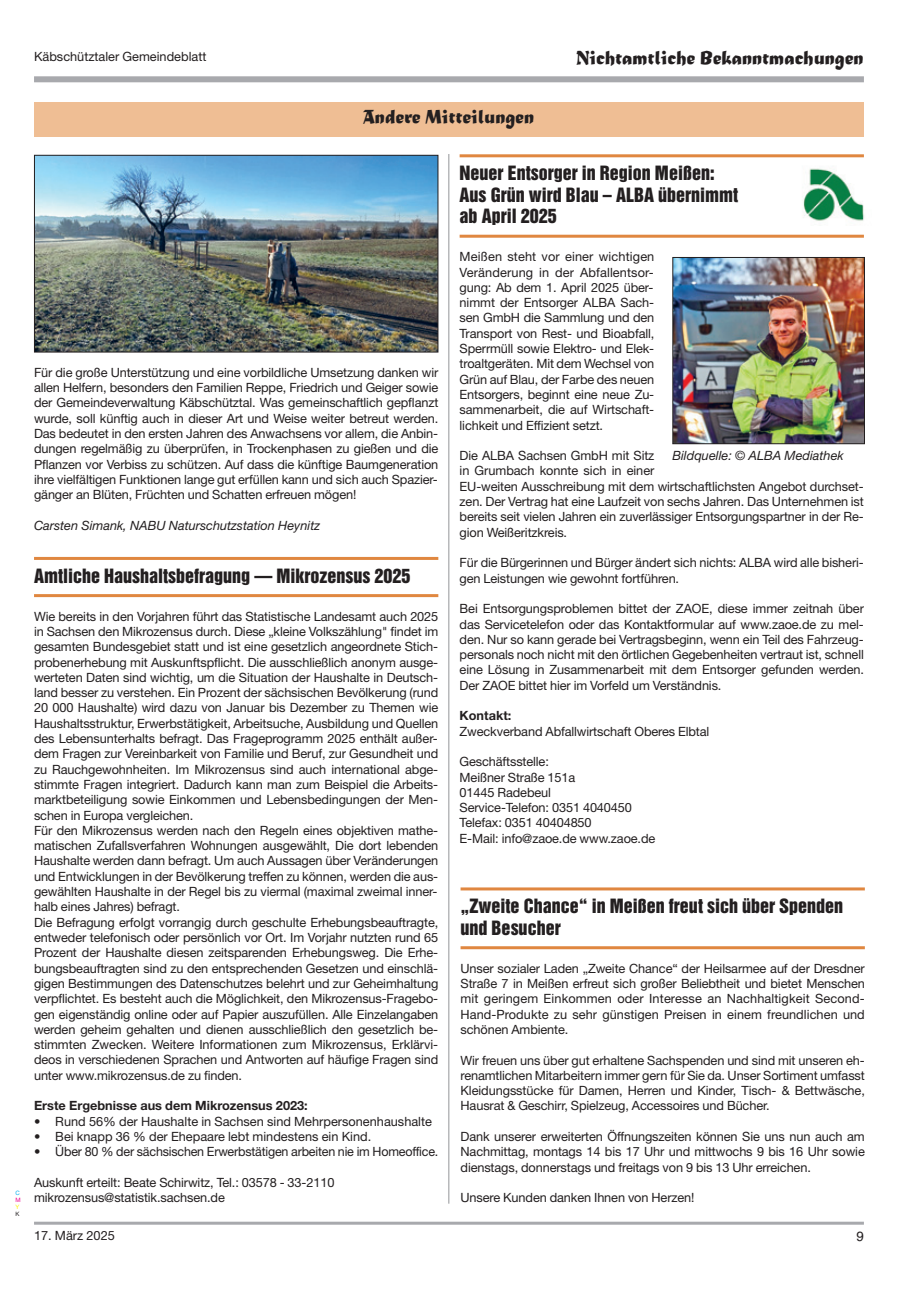
<style>
.page{position:relative;width:915px;height:1293px;background:#fff}
.page>*{position:absolute;margin:0;border:0;box-sizing:border-box;transform-origin:0 0}
.t1{font:21px "Matura";color:#231f20}
.t2{font:18px/21.6px "Helvetica Inserat";color:#231f20}
.t3{font:13.5px "Helvetica";color:#231f20}
.t4{font:12.75px/15.3px "Helvetica Neue";letter-spacing:-.01em;color:#231f20;text-align:justify}
.t5{font:italic 12.75px "Helvetica Neue";color:#231f20}
.t6{font:700 12.75px "Helvetica Neue";color:#231f20}
.t7{font:6px "Helvetica Neue";color:#00aeef}
.t8{font:6px "Helvetica Neue";color:#ed028c}
.t9{font:6px "Helvetica Neue";color:#fff101}
.t10{font:6px "Helvetica Neue";color:#231f20}
</style>
<div class="page">
<div style="left:34px;top:76px;width:829px;height:6px;background:#a8a9ad"></div>
<hr style="left:34px;top:1221px;width:829px;height:3px;background:#a8a9ad">
<div style="left:34px;top:102px;width:829px;height:34px;background:#efbe94"></div>
<hr style="left:448px;top:154px;width:1px;height:1049px;background:#939598">
<hr style="left:459px;top:154px;width:404px;height:3px;background:#e08740">
<hr style="left:459px;top:235px;width:404px;height:3px;background:#e08740">
<hr style="left:34px;top:557px;width:404px;height:3px;background:#e08740">
<hr style="left:34px;top:594px;width:404px;height:3px;background:#e08740">
<hr style="left:460px;top:887px;width:404px;height:3px;background:#e08740">
<hr style="left:460px;top:946px;width:404px;height:3px;background:#e08740">
<img style="left:36px;top:157px;width:400px;height:193px">
<div style="left:34px;top:155px;width:404px;height:197px;border:1px solid #231f20"></div>
<img style="left:802px;top:168px;width:62px;height:53px">
<img style="left:674px;top:259px;width:188px;height:183px">
<div style="left:672px;top:257px;width:192px;height:187px;border:1px solid #231f20"></div>
<p class="t4" style="left:34px;top:51px;width:174px">Käbschütztaler Gemeindeblatt</p>
<h1 class="t1" style="left:576px;top:50px;width:289px">Nichtamtliche Bekanntmachungen</h1>
<p class="t7" style="left:15px;top:1190px;width:6px">C</p>
<p class="t8" style="left:15px;top:1197px;width:7px">M</p>
<p class="t9" style="left:15px;top:1204px;width:5px">Y</p>
<p class="t10" style="left:15px;top:1211px;width:6px">K</p>
<h1 class="t1" style="left:363px;top:110px;width:173px">Andere Mitteilungen</h1>
<h2 class="t2" style="left:459px;top:163px;width:280px">Neuer Entsorger in Region Meißen:<br>Aus Grün wird Blau – ALBA übernimmt ab April 2025</h2>
<p class="t4" style="left:459px;top:250px;width:196px">Meißen steht vor einer wichtigen Veränderung in der Abfallentsor&shy;gung: Ab dem 1. April 2025 über&shy;nimmt der Entsorger ALBA Sach&shy;sen GmbH die Sammlung und den Transport von Rest- und Bioabfall, Sperrmüll sowie Elektro- und Elek&shy;troaltgeräten. Mit dem Wechsel von Grün auf Blau, der Farbe des neuen Entsorgers, beginnt eine neue Zu&shy;sammenarbeit, die auf Wirtschaft&shy;lichkeit und Effizient setzt.</p>
<p class="t4" style="left:459px;top:449px;width:405px;text-align:left">Die ALBA Sachsen GmbH mit Sitz<br>in Grumbach konnte sich in einer<br>EU-weiten Ausschreibung mit dem wirtschaftlichsten Angebot durchset&shy;zen. Der Vertrag hat eine Laufzeit von sechs Jahren. Das Unternehmen ist bereits seit vielen Jahren ein zuverlässiger Entsorgungspartner in der Re&shy;gion Weißeritzkreis.</p>
<p class="t4" style="left:459px;top:556px;width:405px">Für die Bürgerinnen und Bürger ändert sich nichts: ALBA wird alle bisheri&shy;gen Leistungen wie gewohnt fortführen.</p>
<p class="t4" style="left:459px;top:602px;width:405px">Bei Entsorgungsproblemen bittet der ZAOE, diese immer zeitnah über das Servicetelefon oder das Kontaktformular auf www.zaoe.de zu mel&shy;den. Nur so kann gerade bei Vertragsbeginn, wenn ein Teil des Fahrzeug&shy;personals noch nicht mit den örtlichen Gegebenheiten vertraut ist, schnell eine Lösung in Zusammenarbeit mit dem Entsorger gefunden werden.<br>Der ZAOE bittet hier im Vorfeld um Verständnis.</p>
<p class="t6" style="left:459px;top:711px;width:53px">Kontakt:</p>
<p class="t4" style="left:459px;top:725px;width:251px">Zweckverband Abfallwirtschaft Oberes Elbtal</p>
<p class="t4" style="left:459px;top:755px;width:197px;text-align:left">Geschäftsstelle:<br>Meißner Straße 151a<br>01445 Radebeul<br>Service-Telefon: 0351 4040450<br>Telefax: 0351 40404850<br>E-Mail: info@zaoe.de www.zaoe.de</p>
<p class="t4" style="left:34px;top:366px;width:405px">Für die große Unterstützung und eine vorbildliche Umsetzung danken wir allen Helfern, besonders den Familien Reppe, Friedrich und Geiger sowie der Gemeindeverwaltung Käbschütztal. Was gemeinschaftlich gepflanzt wurde, soll künftig auch in dieser Art und Weise weiter betreut werden.<br>Das bedeutet in den ersten Jahren des Anwachsens vor allem, die Anbin&shy;dungen regelmäßig zu überprüfen, in Trockenphasen zu gießen und die Pflanzen vor Verbiss zu schützen. Auf dass die künftige Baumgeneration ihre vielfältigen Funktionen lange gut erfüllen kann und sich auch Spazier&shy;gänger an Blüten, Früchten und Schatten erfreuen mögen!</p>
<p class="t5" style="left:34px;top:521px;width:287px">Carsten Simank, NABU Naturschutzstation Heynitz</p>
<p class="t5" style="left:672px;top:451px;width:173px">Bildquelle: © ALBA Mediathek</p>
<h2 class="t2" style="left:34px;top:566px;width:378px">Amtliche Haushaltsbefragung — Mikrozensus 2025</h2>
<p class="t4" style="left:34px;top:610px;width:405px;text-align:left">Wie bereits in den Vorjahren führt das Statistische Landesamt auch 2025 in Sachsen den Mikrozensus durch. Diese „kleine Volkszählung" findet im gesamten Bundesgebiet statt und ist eine gesetzlich angeordnete Stich&shy;probenerhebung mit Auskunftspflicht. Die ausschließlich anonym ausge&shy;werteten Daten sind wichtig, um die Situation der Haushalte in Deutsch&shy;land besser zu verstehen. Ein Prozent der sächsischen Bevölkerung (rund 20 000 Haushalte) wird dazu von Januar bis Dezember zu Themen wie Haushaltsstruktur, Erwerbstätigkeit, Arbeitsuche, Ausbildung und Quellen des Lebensunterhalts befragt. Das Frageprogramm 2025 enthält außer&shy;dem Fragen zur Vereinbarkeit von Familie und Beruf, zur Gesundheit und zu Rauchgewohnheiten. Im Mikrozensus sind auch international abge&shy;stimmte Fragen integriert. Dadurch kann man zum Beispiel die Arbeits&shy;marktbeteiligung sowie Einkommen und Lebensbedingungen der Men&shy;schen in Europa vergleichen.<br>Für den Mikrozensus werden nach den Regeln eines objektiven mathe&shy;matischen Zufallsverfahren Wohnungen ausgewählt, Die dort lebenden Haushalte werden dann befragt. Um auch Aussagen über Veränderungen und Entwicklungen in der Bevölkerung treffen zu können, werden die aus&shy;gewählten Haushalte in der Regel bis zu viermal (maximal zweimal inner&shy;halb eines Jahres) befragt.<br>Die Befragung erfolgt vorrangig durch geschulte Erhebungsbeauftragte, entweder telefonisch oder persönlich vor Ort. Im Vorjahr nutzten rund 65<br>Prozent der Haushalte diesen zeitsparenden Erhebungsweg. Die Erhe&shy;bungsbeauftragten sind zu den entsprechenden Gesetzen und einschlä&shy;gigen Bestimmungen des Datenschutzes belehrt und zur Geheimhaltung verpflichtet. Es besteht auch die Möglichkeit, den Mikrozensus-Fragebo&shy;gen eigenständig online oder auf Papier auszufüllen. Alle Einzelangaben werden geheim gehalten und dienen ausschließlich den gesetzlich be&shy;stimmten Zwecken. Weitere Informationen zum Mikrozensus, Erklärvi&shy;deos in verschiedenen Sprachen und Antworten auf häufige Fragen sind unter www.mikrozensus.de zu finden.</p>
<p class="t6" style="left:34px;top:1101px;width:275px">Erste Ergebnisse aus dem Mikrozensus 2023:</p>
<p class="t4" style="left:34px;top:1114px;width:399px">• Rund 56% der Haushalte in Sachsen sind Mehrpersonenhaushalte</p>
<p class="t4" style="left:34px;top:1130px;width:338px">• Bei knapp 36 % der Ehepaare lebt mindestens ein Kind.</p>
<p class="t4" style="left:34px;top:1145px;width:405px">• Über 80 % der sächsischen Erwerbstätigen arbeiten nie im Homeoffice.</p>
<p class="t4" style="left:34px;top:1176px;width:302px">Auskunft erteilt: Beate Schirwitz, Tel.: 03578 - 33-2110 mikrozensus@statistik.sachsen.de</p>
<h2 class="t2" style="left:460px;top:896px;width:384px">„Zweite Chance“ in Meißen freut sich über Spenden und Besucher</h2>
<p class="t4" style="left:460px;top:962px;width:405px">Unser sozialer Laden „Zweite Chance“ der Heilsarmee auf der Dresdner Straße 7 in Meißen erfreut sich großer Beliebtheit und bietet Menschen mit geringem Einkommen oder Interesse an Nachhaltigkeit Second-Hand-Produkte zu sehr günstigen Preisen in einem freundlichen und schönen Ambiente.</p>
<p class="t4" style="left:460px;top:1053px;width:405px">Wir freuen uns über gut erhaltene Sachspenden und sind mit unseren eh&shy;renamtlichen Mitarbeitern immer gern für Sie da. Unser Sortiment umfasst Kleidungsstücke für Damen, Herren und Kinder, Tisch- &amp; Bettwäsche, Hausrat &amp; Geschirr, Spielzeug, Accessoires und Bücher.</p>
<p class="t4" style="left:460px;top:1130px;width:405px">Dank unserer erweiterten Öffnungszeiten können Sie uns nun auch am Nachmittag, montags 14 bis 17 Uhr und mittwochs 9 bis 16 Uhr sowie dienstags, donnerstags und freitags von 9 bis 13 Uhr erreichen.</p>
<p class="t4" style="left:460px;top:1191px;width:235px">Unsere Kunden danken Ihnen von Herzen!</p>
<p class="t4" style="left:34px;top:1228px;width:82px">17. März 2025</p>
<p class="t3" style="left:856px;top:1228px;width:9px">9</p>
</div>
